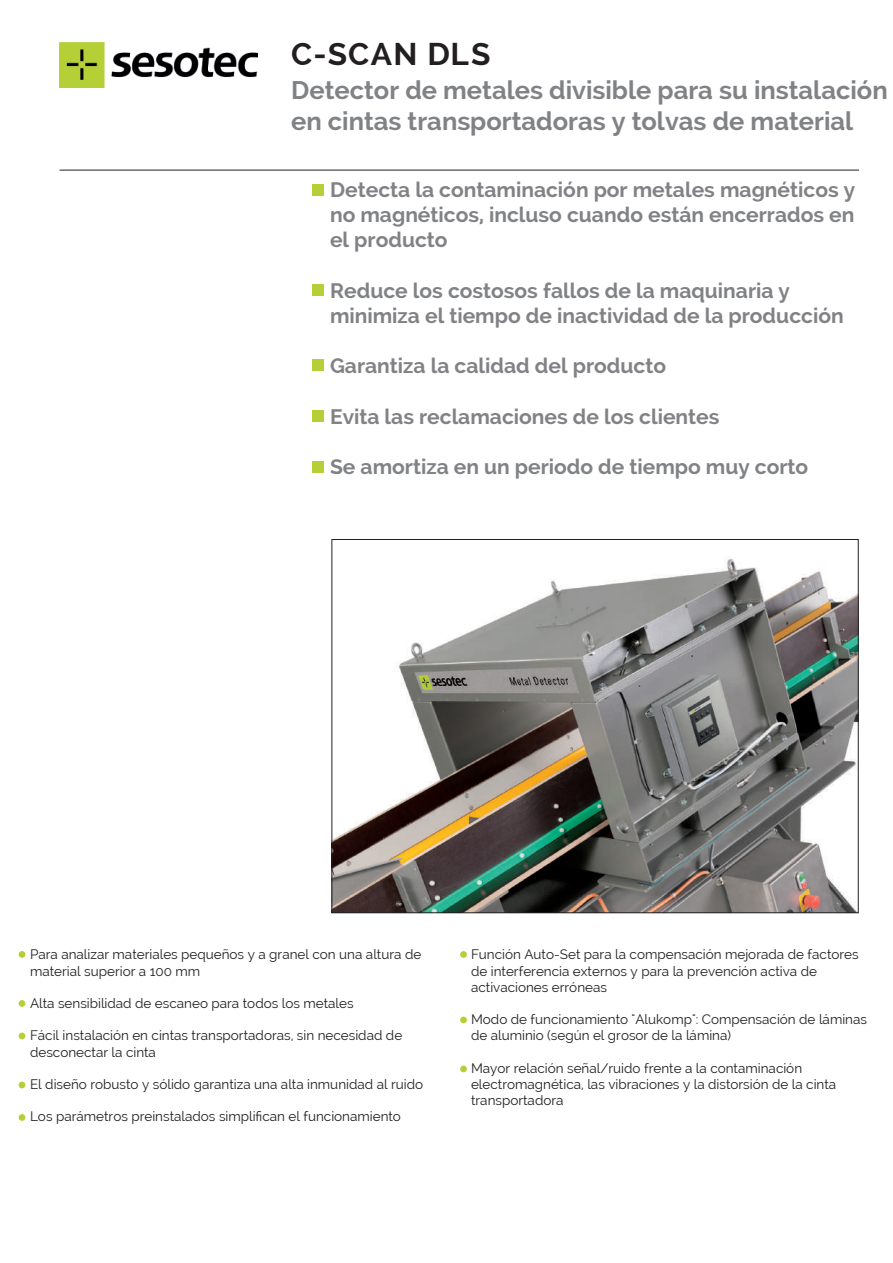
<style>
.page{position:relative;width:893px;height:1263px;background:#fff}
.page>*{position:absolute;margin:0;border:0;box-sizing:border-box;transform-origin:0 0}
.t1{font:700 31.5px "Raleway";letter-spacing:.045em;color:#231f20}
.t2{font:700 25.5px/30.6px "Raleway";color:#808285}
.t3{font:700 21px/25.2px "Raleway";color:#808285;text-align:justify}
.t4{font:13.5px/16.2px "Raleway";color:#231f20}
</style>
<div class="page">
<hr style="left:60px;top:170px;width:799px;height:1px;background:#231f20">
<img style="left:60px;top:43px;width:197px;height:44px">
<img style="left:334px;top:557px;width:522px;height:354px">
<div style="left:312px;top:184px;width:11px;height:12px;background:#b5d036"></div>
<div style="left:312px;top:284px;width:11px;height:12px;background:#b5d036"></div>
<div style="left:312px;top:359px;width:11px;height:11px;background:#b5d036"></div>
<div style="left:312px;top:410px;width:11px;height:11px;background:#b5d036"></div>
<div style="left:312px;top:461px;width:11px;height:11px;background:#b5d036"></div>
<div style="left:19px;top:951px;width:6px;height:7px;background:#b5d036;border-radius:50%"></div>
<div style="left:19px;top:1000px;width:6px;height:7px;background:#b5d036;border-radius:50%"></div>
<div style="left:19px;top:1032px;width:6px;height:7px;background:#b5d036;border-radius:50%"></div>
<div style="left:460px;top:951px;width:7px;height:7px;background:#b5d036;border-radius:50%"></div>
<div style="left:460px;top:1016px;width:7px;height:7px;background:#b5d036;border-radius:50%"></div>
<div style="left:460px;top:1065px;width:7px;height:7px;background:#b5d036;border-radius:50%"></div>
<div style="left:19px;top:1081px;width:6px;height:7px;background:#b5d036;border-radius:50%"></div>
<div style="left:19px;top:1114px;width:6px;height:7px;background:#b5d036;border-radius:50%"></div>
<h1 class="t1" style="left:291px;top:36px;width:201px">C-SCAN DLS</h1>
<h2 class="t2" style="left:291px;top:75px;width:598px">Detector de metales divisible para su instalación en cintas transportadoras y tolvas de material</h2>
<h3 class="t3" style="left:330px;top:177px;width:527px">Detecta la contaminación por metales magnéticos y no magnéticos, incluso cuando están encerrados en el producto</h3>
<h3 class="t3" style="left:330px;top:278px;width:515px">Reduce los costosos fallos de la maquinaria y minimiza el tiempo de inactividad de la producción</h3>
<h3 class="t3" style="left:330px;top:353px;width:338px">Garantiza la calidad del producto</h3>
<h3 class="t3" style="left:330px;top:404px;width:391px">Evita las reclamaciones de los clientes</h3>
<h3 class="t3" style="left:330px;top:454px;width:480px">Se amortiza en un periodo de tiempo muy corto</h3>
<p class="t4" style="left:30px;top:946px;width:393px">Para analizar materiales pequeños y a granel con una altura de material superior a 100 mm</p>
<p class="t4" style="left:30px;top:995px;width:325px">Alta sensibilidad de escaneo para todos los metales</p>
<p class="t4" style="left:30px;top:1027px;width:374px">Fácil instalación en cintas transportadoras, sin necesidad de desconectar la cinta</p>
<p class="t4" style="left:30px;top:1076px;width:395px">El diseño robusto y sólido garantiza una alta inmunidad al ruido</p>
<p class="t4" style="left:30px;top:1108px;width:372px">Los parámetros preinstalados simplifican el funcionamiento</p>
<p class="t4" style="left:471px;top:946px;width:389px">Función Auto-Set para la compensación mejorada de factores de interferencia externos y para la prevención activa de activaciones erróneas</p>
<p class="t4" style="left:471px;top:1011px;width:397px">Modo de funcionamiento "Alukomp": Compensación de láminas de aluminio (según el grosor de la lámina)</p>
<p class="t4" style="left:471px;top:1060px;width:367px">Mayor relación señal/ruido frente a la contaminación electromagnética, las vibraciones y la distorsión de la cinta transportadora</p>
</div>
